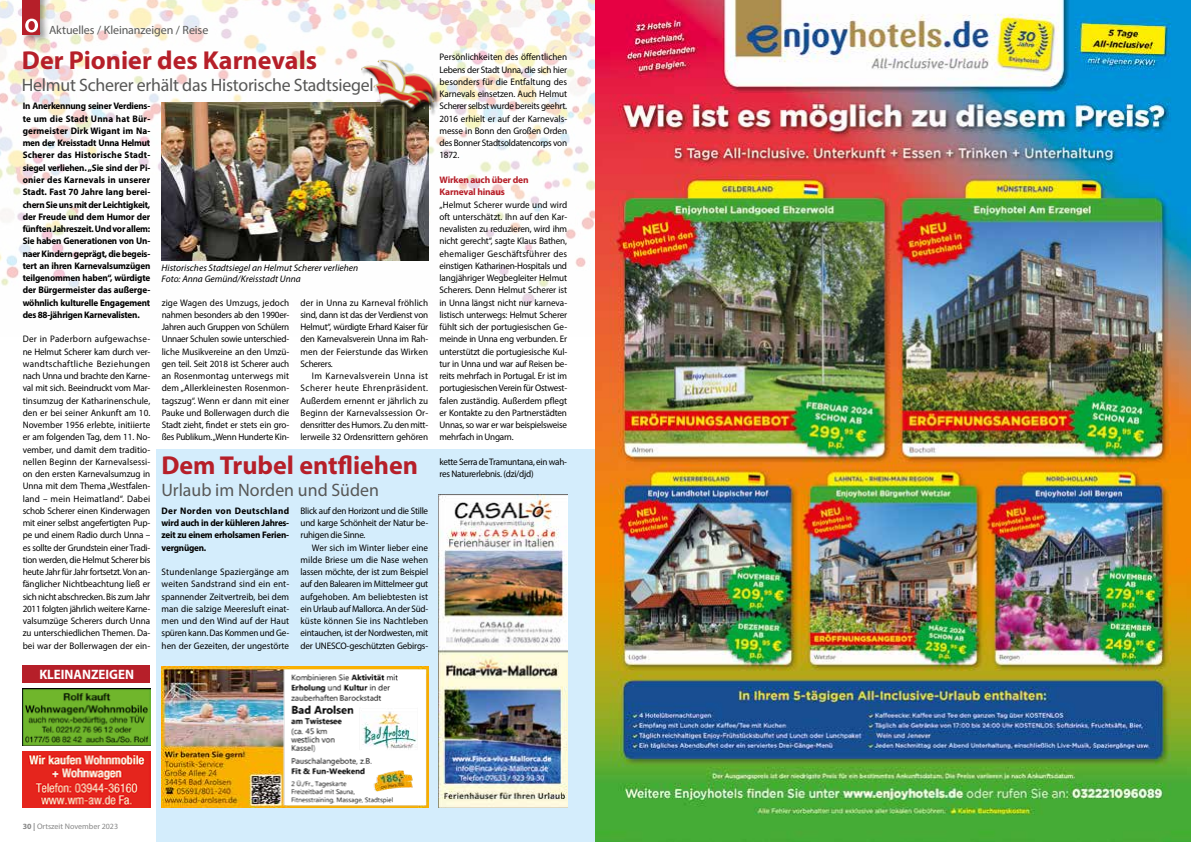
<style>
.page{position:relative;width:1191px;height:842px;background:#fff}
.page>*{position:absolute;margin:0;border:0;box-sizing:border-box;transform-origin:0 0}
.t1{font:700 26px "Myriad Pro";color:#b61f29}
.t2{font:18px "Myriad Pro";letter-spacing:-.015em;color:#575756}
.t3{font:700 13.6px "Myriad Pro";color:#fff;scale:.95 1}
.t4{font:12px "Myriad Pro";letter-spacing:-.005em;color:#575756}
.t5{font:9.5px/12.3px "Myriad Pro";letter-spacing:-.025em;color:#000;text-align:justify;scale:.96 1}
.t6{font:700 9.5px/12.3px "Myriad Pro";letter-spacing:-.025em;color:#000;text-align:justify;scale:.96 1}
.t7{font:italic 9.5px/11.4px "Myriad Pro";color:#000}
.t8{font:700 9.5px/12.3px "Myriad Pro";letter-spacing:-.02em;color:#b61f29}
.t9{font:8px "Myriad Pro";color:#878787}
.s1{font-weight:700}
</style>
<div class="page">
<div style="left:156px;top:449px;width:439px;height:393px;background:#d4edfc"></div>
<img style="left:0;top:0;width:595px;height:305px">
<div style="left:21px;top:0;width:29px;height:44px;background:#000;opacity:.41"></div>
<div style="left:23px;top:0;width:17px;height:34px;background:#b61f29"></div>
<svg style="left:25px;top:19px;width:13px;height:13px"></svg>
<div style="left:23px;top:665px;width:127px;height:18px;background:#b61f29"></div>
<img style="left:23px;top:751px;width:127px;height:57px">
<img style="left:23px;top:689px;width:127px;height:56px">
<img style="left:162px;top:103px;width:266px;height:158px">
<img style="left:355px;top:55px;width:85px;height:60px">
<img style="left:595px;top:0;width:596px;height:842px">
<img style="left:439px;top:495px;width:128px;height:313px">
<img style="left:162px;top:666px;width:266px;height:142px">
<p class="t4" style="left:49px;top:22px;width:161px">Aktuelles / Kleinanzeigen / Reise</p>
<h1 class="t1" style="left:22px;top:43px;width:297px">Der Pionier des Karnevals</h1>
<h2 class="t2" style="left:22px;top:74px;width:353px">Helmut Scherer erhält das Historische Stadtsiegel</h2>
<p class="t6" style="left:23px;top:100px;width:134px">In Anerkennung seiner Verdiens&shy;te um die Stadt Unna hat Bür&shy;germeister Dirk Wigant im Na&shy;men der Kreisstadt Unna Helmut Scherer das Historische Stadt&shy;siegel verliehen. „Sie sind der Pi&shy;onier des Karnevals in unserer Stadt. Fast 70 Jahre lang berei&shy;chern Sie uns mit der Leichtigkeit, der Freude und dem Humor der fünften Jahreszeit. Und vor allem:<br>Sie haben Generationen von Un&shy;naer Kindern geprägt, die begeis&shy;tert an ihren Karnevalsumzügen teilgenommen haben“, würdigte der Bürgermeister das außerge&shy;wöhnlich kulturelle Engagement des 88-jährigen Karnevalisten.</p>
<p class="t5" style="left:23px;top:333px;width:134px">Der in Paderborn aufgewachse&shy;ne Helmut Scherer kam durch ver&shy;wandtschaftliche Beziehungen nach Unna und brachte den Karne&shy;val mit sich. Beeindruckt vom Mar&shy;tinsumzug der Katharinenschule, den er bei seiner Ankunft am 10.<br>November 1956 erlebte, initiierte er am folgenden Tag, dem 11. No&shy;vember, und damit dem traditio&shy;nellen Beginn der Karnevalsessi&shy;on den ersten Karnevalsumzug in Unna mit dem Thema „Westfalen&shy;land – mein Heimatland“. Dabei schob Scherer einen Kinderwagen mit einer selbst angefertigten Pup&shy;pe und einem Radio durch Unna – es sollte der Grundstein einer Tradi&shy;tion werden, die Helmut Scherer bis heute Jahr für Jahr fortsetzt. Von an&shy;fänglicher Nichtbeachtung ließ er sich nicht abschrecken. Bis zum Jahr 2011 folgten jährlich weitere Karne&shy;valsumzüge Scherers durch Unna zu unterschiedlichen Themen. Da&shy;bei war der Bollerwagen der ein-</p>
<h3 class="t3" style="left:39px;top:666px;width:101px">KLEINANZEIGEN</h3>
<p class="t7" style="left:162px;top:262px;width:198px">Historisches Stadtsiegel an Helmut Scherer verliehen<br>Foto: Anna Gemünd/Kreisstadt Unna</p>
<p class="t5" style="left:162px;top:296px;width:134px">zige Wagen des Umzugs, jedoch nahmen besonders ab den 1990er-Jahren auch Gruppen von Schülern Unnaer Schulen sowie unterschied&shy;liche Musikvereine an den Umzü&shy;gen teil. Seit 2018 ist Scherer auch an Rosenmontag unterwegs mit dem „Allerkleinesten Rosenmon&shy;tagszug“. Wenn er dann mit einer Pauke und Bollerwagen durch die Stadt zieht, findet er stets ein gro&shy;ßes Publikum. „Wenn Hunderte Kin-</p>
<p class="t5" style="left:300px;top:296px;width:134px">der in Unna zu Karneval fröhlich sind, dann ist das der Verdienst von Helmut“, würdigte Erhard Kaiser für den Karnevalsverein Unna im Rah&shy;men der Feierstunde das Wirken Scherers.</p>
<p class="t5" style="left:300px;top:370px;width:134px;text-indent:11px">Im Karnevalsverein Unna ist Scherer heute Ehrenpräsident.<br>Außerdem ernennt er jährlich zu Beginn der Karnevalssession Or&shy;densritter des Humors. Zu den mitt&shy;lerweile 32 Ordensrittern gehören</p>
<h1 class="t1" style="left:161px;top:448px;width:258px">Dem Trubel entfliehen</h1>
<h2 class="t2" style="left:161px;top:479px;width:219px">Urlaub im Norden und Süden</h2>
<p class="t5" style="left:300px;top:504px;width:134px">Blick auf den Horizont und die Stille und karge Schönheit der Natur be&shy;ruhigen die Sinne.</p>
<p class="t5" style="left:300px;top:541px;width:134px;text-indent:11px">Wer sich im Winter lieber eine milde Briese um die Nase wehen lassen möchte, der ist zum Beispiel auf den Balearen im Mittelmeer gut aufgehoben. Am beliebtesten ist ein Urlaub auf Mallorca. An der Süd&shy;küste können Sie ins Nachtleben eintauchen, ist der Nordwesten, mit der UNESCO-geschützten Gebirgs-</p>
<p class="t6" style="left:162px;top:504px;width:134px">Der Norden von Deutschland wird auch in der kühleren Jahres&shy;zeit zu einem erholsamen Ferien&shy;vergnügen.</p>
<p class="t5" style="left:162px;top:566px;width:134px">Stundenlange Spaziergänge am weiten Sandstrand sind ein ent&shy;spannender Zeitvertreib, bei dem man die salzige Meeresluft einat&shy;men und den Wind auf der Haut spüren kann. Das Kommen und Ge&shy;hen der Gezeiten, der ungestörte</p>
<p class="t5" style="left:439px;top:51px;width:134px">Persönlichkeiten des öffentlichen Lebens der Stadt Unna, die sich hier besonders für die Entfaltung des Karnevals einsetzen. Auch Helmut Scherer selbst wurde bereits geehrt.<br>2016 erhielt er auf der Karnevals&shy;messe in Bonn den Großen Orden des Bonner Stadtsoldatencorps von 1872.</p>
<p class="t8" style="left:439px;top:173px;width:91px">Wirken auch über den<br>Karneval hinaus</p>
<p class="t5" style="left:439px;top:198px;width:134px">„Helmut Scherer wurde und wird oft unterschätzt. Ihn auf den Kar&shy;nevalisten zu reduzieren, wird ihm nicht gerecht“, sagte Klaus Bathen, ehemaliger Geschäftsführer des einstigen Katharinen-Hospitals und langjähriger Wegbegleiter Helmut Scherers. Denn Helmut Scherer ist in Unna längst nicht nur karneva&shy;listisch unterwegs: Helmut Scherer fühlt sich der portugiesischen Ge&shy;meinde in Unna eng verbunden. Er unterstützt die portugiesische Kul&shy;tur in Unna und war auf Reisen be&shy;reits mehrfach in Portugal. Er ist im portugiesischen Verein für Ostwest&shy;falen zuständig. Außerdem pflegt er Kontakte zu den Partnerstädten Unnas, so war er war beispielsweise mehrfach in Ungarn.</p>
<p class="t5" style="left:439px;top:455px;width:134px">kette Serra de Tramuntana, ein wah&shy;res Naturerlebnis. (dzi/djd)</p>
<p class="t9" style="left:23px;top:822px;width:97px"><span class="s1">30 |</span> Ortszeit November 2023</p>
</div>
